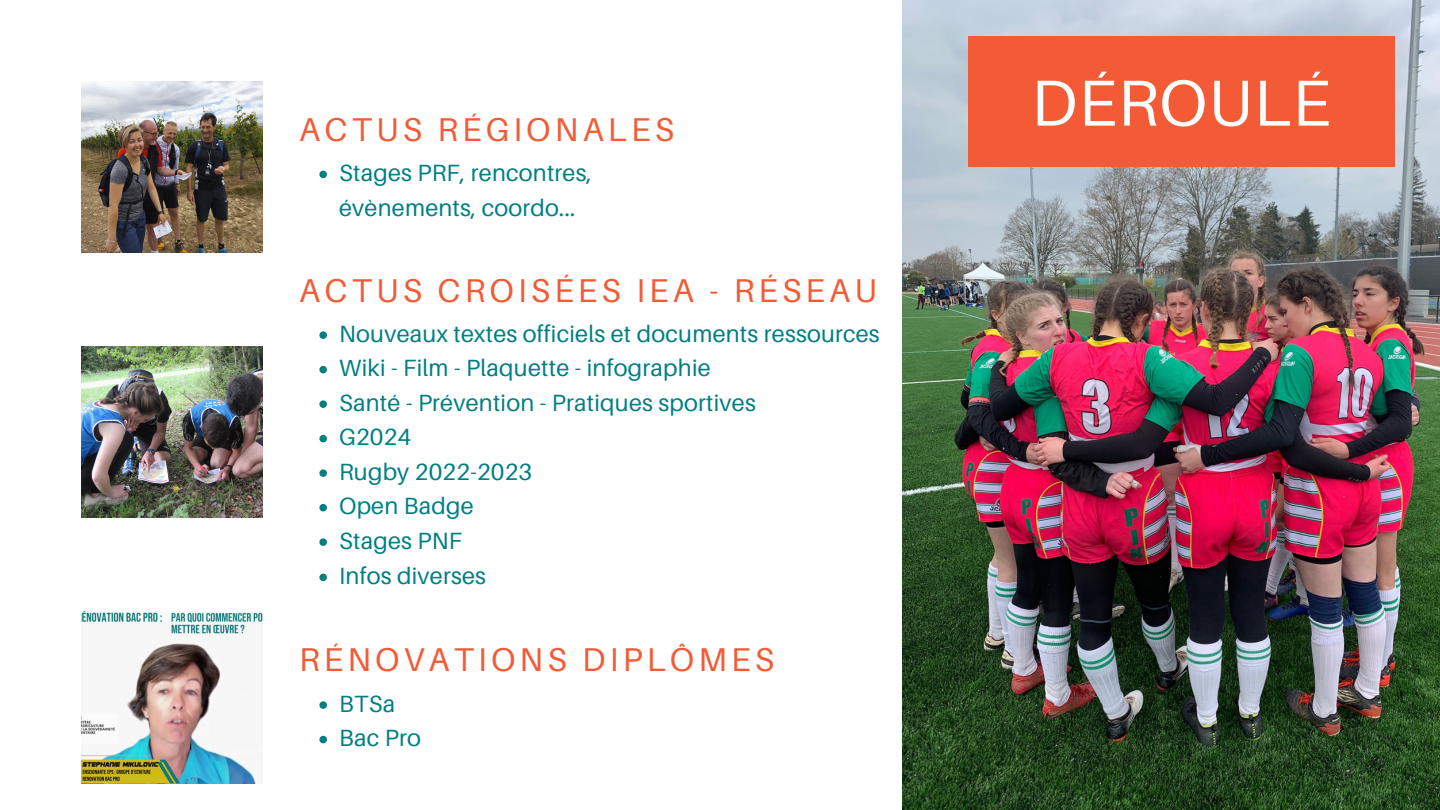
<style>
.page{position:relative;width:1440px;height:810px;background:#fff}
.page>*{position:absolute;margin:0;border:0;box-sizing:border-box;transform-origin:0 0}
.t1{font:65px "Aileron";letter-spacing:.02em;color:#fff}
.t2{font:33px "Aileron";letter-spacing:.125em;color:#f35b36}
.t3{font:23.5px/34.6px "Aileron";letter-spacing:.01em;color:#007f82}
</style>
<div class="page">
<img style="left:81px;top:81px;width:181px;height:172px">
<img style="left:903px;top:0;width:537px;height:810px">
<div style="left:968px;top:36px;width:427px;height:131px;background:#f35b36"></div>
<img style="left:81px;top:611px;width:181px;height:172px">
<img style="left:81px;top:346px;width:181px;height:172px">
<svg style="left:319px;top:171px;width:8px;height:7px"></svg>
<svg style="left:319px;top:331px;width:8px;height:8px"></svg>
<svg style="left:319px;top:366px;width:8px;height:7px"></svg>
<svg style="left:319px;top:400px;width:8px;height:8px"></svg>
<svg style="left:319px;top:435px;width:8px;height:7px"></svg>
<svg style="left:319px;top:469px;width:8px;height:8px"></svg>
<svg style="left:319px;top:504px;width:8px;height:7px"></svg>
<svg style="left:319px;top:538px;width:8px;height:8px"></svg>
<svg style="left:319px;top:574px;width:8px;height:7px"></svg>
<svg style="left:319px;top:701px;width:8px;height:8px"></svg>
<svg style="left:319px;top:736px;width:8px;height:7px"></svg>
<h2 class="t2" style="left:299px;top:109px;width:376px">ACTUS RÉGIONALES</h2>
<p class="t3" style="left:339px;top:155px;width:254px">Stages PRF, rencontres, évènements, coordo...</p>
<h2 class="t2" style="left:299px;top:270px;width:579px">ACTUS CROISÉES IEA - RÉSEAU</h2>
<p class="t3" style="left:339px;top:316px;width:542px">Nouveaux textes officiels et documents ressources<br>Wiki - Film - Plaquette - infographie<br>Santé - Prévention - Pratiques sportives<br>G2024<br>Rugby 2022-2023<br>Open Badge<br>Stages PNF<br>Infos diverses</p>
<h2 class="t2" style="left:299px;top:639px;width:476px">RÉNOVATIONS DIPLÔMES</h2>
<p class="t3" style="left:339px;top:686px;width:83px">BTSa<br>Bac Pro</p>
<h1 class="t1" style="left:1031px;top:63px;width:301px">DÉROULÉ</h1>
</div>
